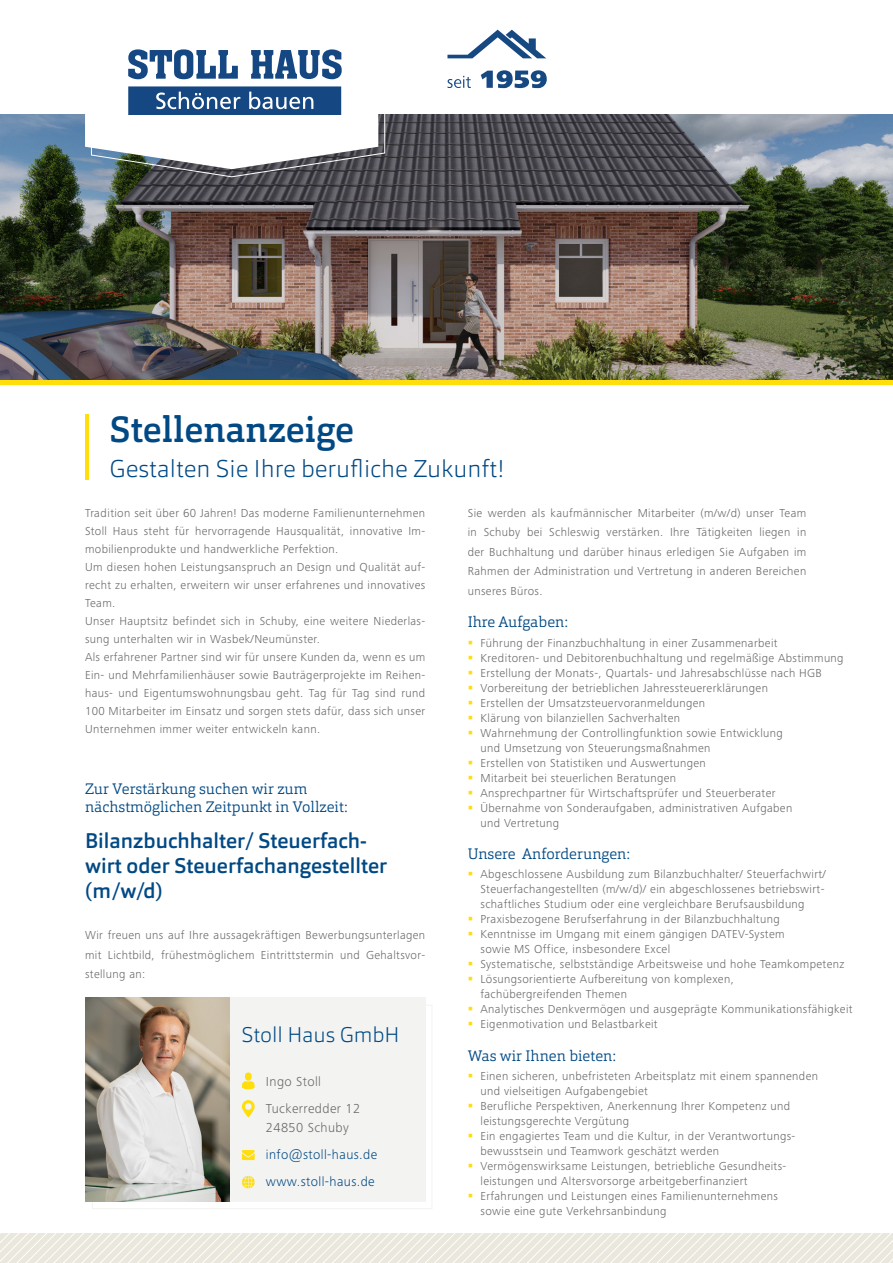
<style>
.page{position:relative;width:893px;height:1263px;background:#fff}
.page>*{position:absolute;margin:0;border:0;box-sizing:border-box;transform-origin:0 0}
.t1{font:500 36px "Orgon Slab";color:#004984}
.t2{font:200 24px "Orgon";color:#004984}
.t3{font:500 21px/25.2px "Orgon";color:#004984}
.t4{font:200 21px "Orgon";color:#004984}
.t5{font:300 15px/18px "Orgon Slab";color:#004984}
.t6{font:300 13.5px/27px "Frutiger Next Pro";letter-spacing:.03em;color:#004984}
.t7{font:300 13.5px/27px "Frutiger Next Pro";letter-spacing:.03em;color:#666766}
.t8{font:300 12px/15px "Frutiger Next Pro";letter-spacing:.03em;color:#666766}
</style>
<div class="page">
<img style="left:0;top:115px;width:893px;height:266px">
<hr style="left:85px;top:414px;width:3px;height:65px;background:#ffde0c">
<hr style="left:0;top:381px;width:893px;height:4px;background:#ffde0c">
<svg style="left:0;top:1233px;width:893px;height:30px;background:#edeae1"></svg>
<svg style="left:85px;top:115px;width:6px;height:54px"></svg>
<svg style="left:91px;top:79px;width:294px;height:98px"></svg>
<svg style="left:128px;top:49px;width:214px;height:30px"></svg>
<svg style="left:128px;top:86px;width:213px;height:29px;background:#356093"></svg>
<svg style="left:447px;top:30px;width:99px;height:28px"></svg>
<svg style="left:447px;top:76px;width:24px;height:12px"></svg>
<svg style="left:481px;top:70px;width:66px;height:18px"></svg>
<div style="left:85px;top:998px;width:340px;height:204px;background:#f3f3f2"></div>
<div style="left:245px;top:1072px;width:7px;height:9px;background:#ffde0c;border-radius:50%"></div>
<svg style="left:242px;top:1081px;width:13px;height:8px"></svg>
<svg style="left:242px;top:1100px;width:13px;height:17px"></svg>
<svg style="left:242px;top:1150px;width:13px;height:10px"></svg>
<svg style="left:242px;top:1176px;width:13px;height:12px"></svg>
<img style="left:85px;top:998px;width:145px;height:204px">
<h1 class="t1" style="left:110px;top:406px;width:246px">Stellenanzeige</h1>
<h2 class="t2" style="left:110px;top:454px;width:396px">Gestalten Sie Ihre berufliche Zukunft!</h2>
<p class="t8" style="left:85px;top:504px;width:342px;line-height:18px">Tradition seit über 60 Jahren! Das moderne Familienunternehmen Stoll Haus steht für hervorragende Hausqualität, innovative Im&shy;mobilienprodukte und handwerkliche Perfektion.<br>Um diesen hohen Leistungsanspruch an Design und Qualität auf&shy;recht zu erhalten, erweitern wir unser erfahrenes und innovatives Team.<br>Unser Hauptsitz befindet sich in Schuby, eine weitere Niederlas&shy;sung unterhalten wir in Wasbek/Neumünster.<br>Als erfahrener Partner sind wir für unsere Kunden da, wenn es um Ein- und Mehrfamilienhäuser sowie Bauträgerprojekte im Reihen&shy;haus- und Eigentumswohnungsbau geht. Tag für Tag sind rund 100 Mitarbeiter im Einsatz und sorgen stets dafür, dass sich unser Unternehmen immer weiter entwickeln kann.</p>
<p class="t8" style="left:468px;top:503px;width:340px;line-height:19.5px;text-align:justify">Sie werden als kaufmännischer Mitarbeiter (m/w/d) unser Team in Schuby bei Schleswig verstärken. Ihre Tätigkeiten liegen in der Buchhaltung und darüber hinaus erledigen Sie Aufgaben im Rahmen der Administration und Vertretung in anderen Bereichen unseres Büros.</p>
<p class="t5" style="left:468px;top:613px;width:102px">Ihre Aufgaben:</p>
<p class="t8" style="left:480px;top:635px;width:365px">Führung der Finanzbuchhaltung in einer Zusammenarbeit<br>Kreditoren- und Debitorenbuchhaltung und regelmäßige Abstimmung Erstellung der Monats-, Quartals- und Jahresabschlüsse nach HGB Vorbereitung der betrieblichen Jahressteuererklärungen<br>Erstellen der Umsatzsteuervoranmeldungen<br>Klärung von bilanziellen Sachverhalten<br>Wahrnehmung der Controllingfunktion sowie Entwicklung<br>und Umsetzung von Steuerungsmaßnahmen<br>Erstellen von Statistiken und Auswertungen<br>Mitarbeit bei steuerlichen Beratungen<br>Ansprechpartner für Wirtschaftsprüfer und Steuerberater<br>Übernahme von Sonderaufgaben, administrativen Aufgaben<br>und Vertretung</p>
<p class="t5" style="left:85px;top:780px;width:264px">Zur Verstärkung suchen wir zum nächstmöglichen Zeitpunkt in Vollzeit:</p>
<h3 class="t3" style="left:85px;top:828px;width:304px">Bilanzbuchhalter/ Steuerfach&shy;wirt oder Steuerfachangestellter (m/w/d)</h3>
<p class="t8" style="left:85px;top:925px;width:342px;line-height:19.5px;text-align:justify">Wir freuen uns auf Ihre aussagekräftigen Bewerbungsunterlagen mit Lichtbild, frühestmöglichem Eintrittstermin und Gehaltsvor&shy;stellung an:</p>
<h3 class="t4" style="left:242px;top:1021px;width:159px">Stoll Haus GmbH</h3>
<p class="t7" style="left:266px;top:1068px;width:96px">Ingo Stoll<br>Tuckerredder 12</p>
<p class="t7" style="left:266px;top:1114px;width:84px">24850 Schuby</p>
<p class="t6" style="left:266px;top:1141px;width:113px">info@stoll-haus.de www.stoll-haus.de</p>
<p class="t5" style="left:468px;top:845px;width:164px">Unsere Anforderungen:</p>
<p class="t8" style="left:480px;top:867px;width:374px">Abgeschlossene Ausbildung zum Bilanzbuchhalter/ Steuerfachwirt/ Steuerfachangestellten (m/w/d)/ ein abgeschlossenes betriebswirt&shy;schaftliches Studium oder eine vergleichbare Berufsausbildung Praxisbezogene Berufserfahrung in der Bilanzbuchhaltung<br>Kenntnisse im Umgang mit einem gängigen DATEV-System<br>sowie MS Office, insbesondere Excel<br>Systematische, selbstständige Arbeitsweise und hohe Teamkompetenz Lösungsorientierte Aufbereitung von komplexen,<br>fachübergreifenden Themen<br>Analytisches Denkvermögen und ausgeprägte Kommunikationsfähigkeit Eigenmotivation und Belastbarkeit</p>
<p class="t5" style="left:468px;top:1047px;width:150px">Was wir Ihnen bieten:</p>
<p class="t8" style="left:480px;top:1068px;width:339px">Einen sicheren, unbefristeten Arbeitsplatz mit einem spannenden und vielseitigen Aufgabengebiet<br>Berufliche Perspektiven, Anerkennung Ihrer Kompetenz und leistungsgerechte Vergütung<br>Ein engagiertes Team und die Kultur, in der Verantwortungs&shy;bewusstsein und Teamwork geschätzt werden Vermögenswirksame Leistungen, betriebliche Gesundheits&shy;leistungen und Altersvorsorge arbeitgeberfinanziert<br>Erfahrungen und Leistungen eines Familienunternehmens<br>sowie eine gute Verkehrsanbindung</p>
</div>
